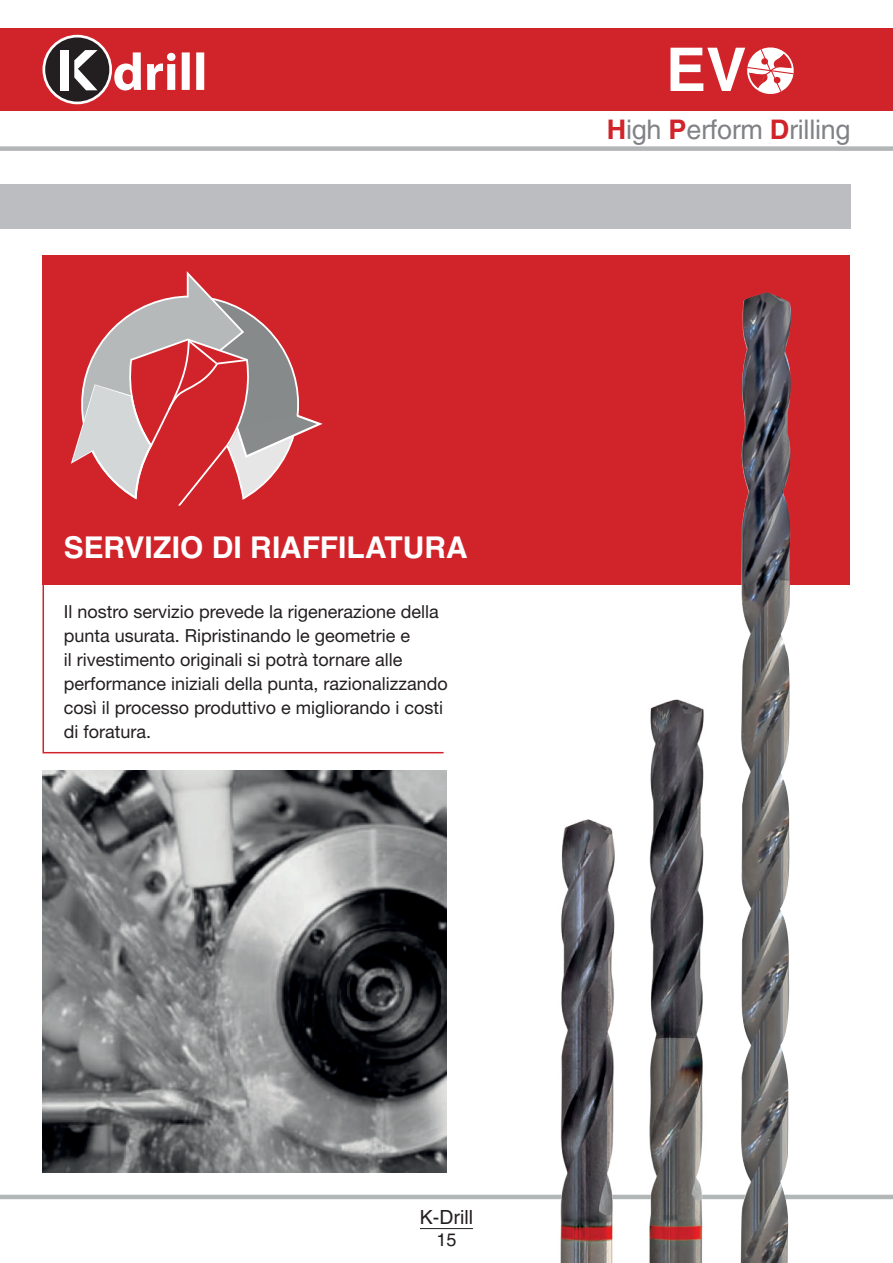
<style>
.page{position:relative;width:893px;height:1263px;background:#fff}
.page>*{position:absolute;margin:0;border:0;box-sizing:border-box;transform-origin:0 0}
.t1{font:700 60.3px "Helvetica";color:#fff}
.t2{font:700 30px "Helvetica";color:#fff}
.t3{font:27px "Helvetica";letter-spacing:-.01em;color:#808285}
.t4{font:19.5px "Helvetica";color:#231f20}
.t5{font:18px/24px "Helvetica Neue";color:#231f20}
.t6{font:18px "Helvetica";color:#231f20}
.s1{font-weight:700;color:#d1232a}
</style>
<div class="page">
<div style="left:0;top:28px;width:893px;height:83px;background:#d1232a"></div>
<div style="left:0;top:146px;width:893px;height:5px;background:#b3b6b6"></div>
<hr style="left:420px;top:1228px;width:53px;height:1px;background:#231f20">
<svg style="left:43px;top:35px;width:69px;height:69px"></svg>
<div style="left:45px;top:37px;width:64px;height:65px;background:#231f20;border-radius:50%"></div>
<div style="left:60px;top:50px;width:8px;height:40px;background:#fff"></div>
<svg style="left:74px;top:50px;width:24px;height:40px"></svg>
<svg style="left:114px;top:52px;width:90px;height:38px"></svg>
<svg style="left:747px;top:47px;width:47px;height:47px"></svg>
<hr style="left:0;top:1195px;width:893px;height:4px;background:#b3b6b6">
<div style="left:43px;top:255px;width:807px;height:330px;background:#d1232a"></div>
<svg style="left:70px;top:271px;width:253px;height:235px"></svg>
<div style="left:0;top:184px;width:850px;height:45px;background:#bcbdc0"></div>
<img style="left:43px;top:770px;width:403px;height:402px">
<svg style="left:42px;top:578px;width:402px;height:176px"></svg>
<img style="left:737px;top:292px;width:59px;height:971px">
<img style="left:639px;top:699px;width:70px;height:564px">
<img style="left:548px;top:819px;width:73px;height:444px">
<h1 class="t1" style="left:666px;top:33px;width:82px">EV</h1>
<h3 class="t3" style="left:607px;top:114px;width:245px"><span class="s1">H</span>igh <span class="s1">P</span>erform <span class="s1">D</span>rilling</h3>
<h2 class="t2" style="left:64px;top:529px;width:406px">SERVIZIO DI RIAFFILATURA</h2>
<p class="t5" style="left:64px;top:599px;width:385px">Il nostro servizio prevede la rigenerazione della punta usurata. Ripristinando le geometrie e<br>il rivestimento originali si potrà tornare alle performance iniziali della punta, razionalizzando così il processo produttivo e migliorando i costi di foratura.</p>
<p class="t4" style="left:420px;top:1206px;width:55px">K-Drill</p>
<p class="t6" style="left:436px;top:1229px;width:22px">15</p>
</div>
